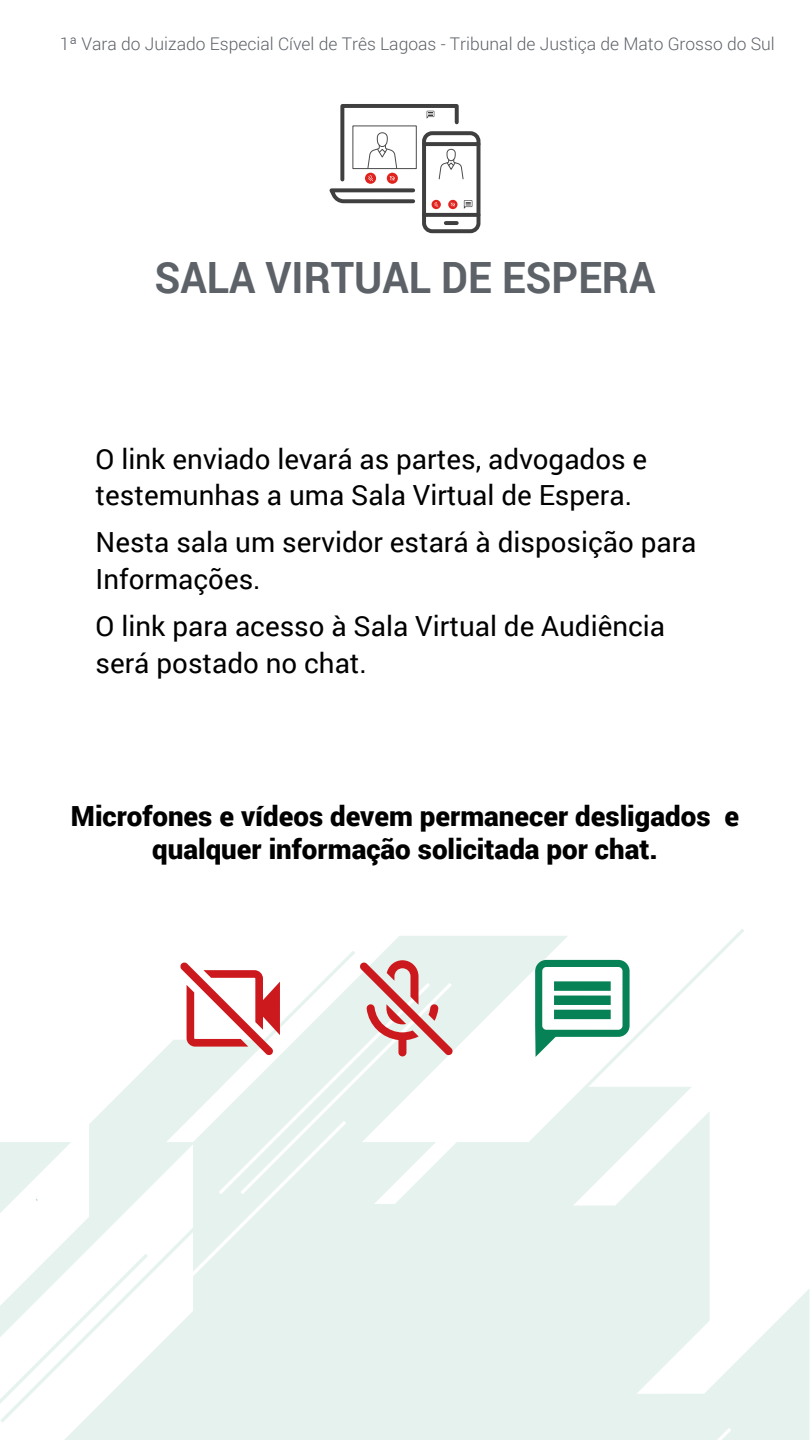
<style>
.page{position:relative;width:810px;height:1440px;background:#fff}
.page>*{position:absolute;margin:0;border:0;box-sizing:border-box;transform-origin:0 0}
.t1{font:700 43.12px "Roboto";color:#5d6268;scale:.95 1}
.t2{font:27.75px/36.3px "Roboto";color:#010001}
.t3{font:900 27.75px/33.3px "Roboto";color:#010001;text-align:center}
.t4{font:300 17.48px "Roboto";color:#5d6268}
</style>
<div class="page">
<svg style="left:344px;top:929px;width:400px;height:31px"></svg>
<div style="left:422px;top:131px;width:58px;height:102px;border:4px solid #403f3f;border-radius:8px"></div>
<hr style="left:424px;top:142px;width:55px;height:4px;background:#403f3f">
<hr style="left:446px;top:221px;width:11px;height:4px;background:#403f3f">
<svg style="left:424px;top:213px;width:55px;height:4px"></svg>
<svg style="left:329px;top:104px;width:143px;height:112px"></svg>
<svg style="left:0;top:960px;width:809px;height:480px"></svg>
<p class="t4" style="left:60px;top:32px;width:717px">1ª Vara do Juizado Especial Cível de Três Lagoas - Tribunal de Justiça de Mato Grosso do Sul</p>
<h1 class="t1" style="left:154px;top:247px;width:529px">SALA VIRTUAL DE ESPERA</h1>
<p class="t2" style="left:96px;top:439px;width:553px">O link enviado levará as partes, advogados e testemunhas a uma Sala Virtual de Espera.</p>
<p class="t2" style="left:96px;top:523px;width:602px">Nesta sala um servidor estará à disposição para<br>Informações.</p>
<p class="t2" style="left:96px;top:607px;width:571px">O link para acesso à Sala Virtual de Audiência será postado no chat.</p>
<p class="t3" style="left:71px;top:798px;width:670px">Microfones e vídeos devem permanecer desligados e qualquer informação solicitada por chat.</p>
</div>
